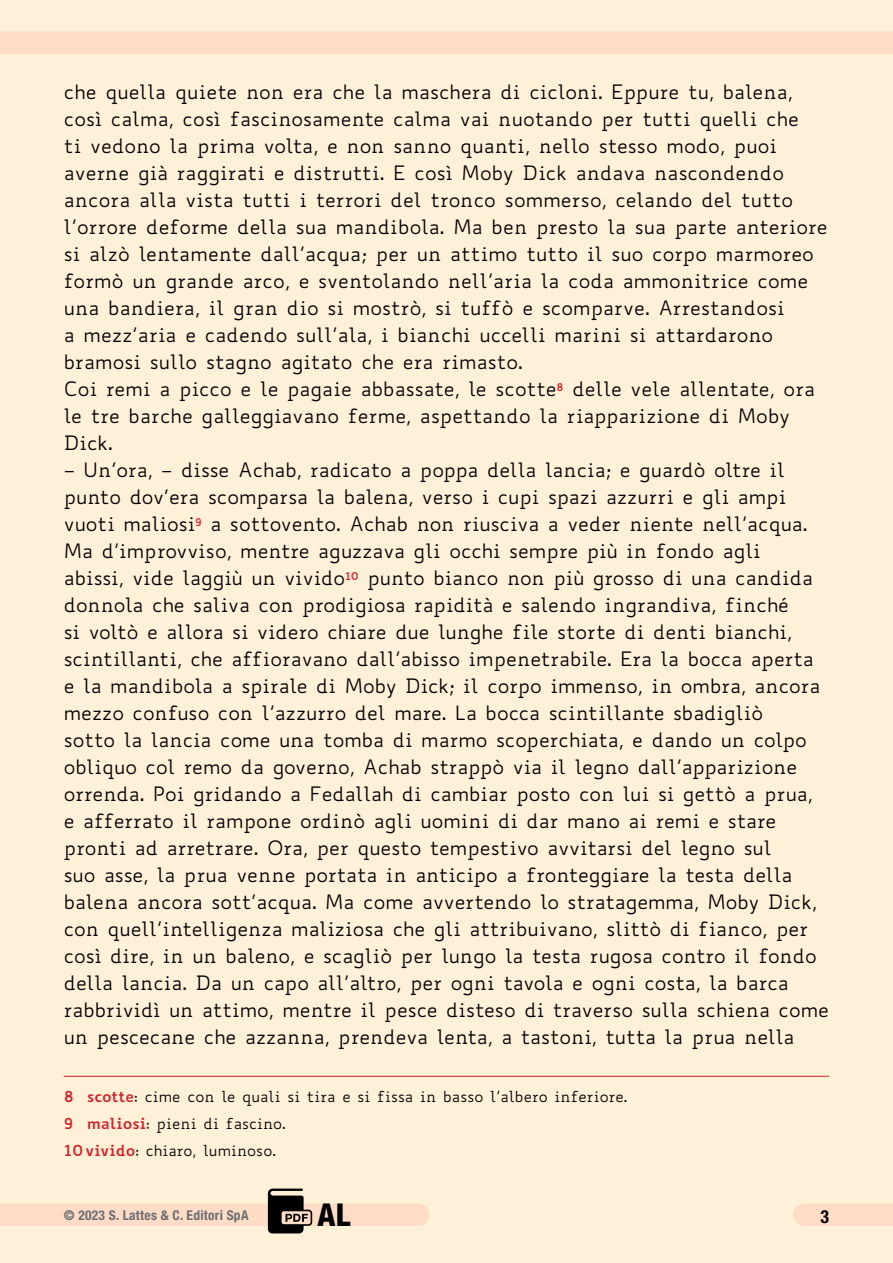
<style>
.page{position:relative;width:893px;height:1263px;background:#fff0d8}
.page>*{position:absolute;margin:0;border:0;box-sizing:border-box;transform-origin:0 0}
.t1{font:800 condensed 31.5px "Helvetica Neue LT Std";color:#000}
.t2{font:19.5px/27px "Biancoenero";letter-spacing:-.005em;color:#000}
.t3{font:700 condensed 18px "Helvetica Neue LT Std";color:#000}
.t4{font:15px/26.7px "Biancoenero";color:#000}
.t5{font:700 condensed 13.5px "Helvetica Neue LT Std";letter-spacing:.02em;color:#6d6e71}
.s1{font-weight:700;color:#d2232a}
</style>
<div class="page">
<div style="left:0;top:1203px;width:418px;height:23px;background:#fedcc6"></div>
<div style="left:0;top:31px;width:893px;height:23px;background:#fedcc6"></div>
<hr style="left:64px;top:1076px;width:765px;height:1px;background:#d2232a">
<div style="left:804px;top:1203px;width:89px;height:23px;background:#fedcc6"></div>
<svg style="left:268px;top:1188px;width:44px;height:45px"></svg>
<p class="t2" style="left:64px;top:78px;width:765px">che quella quiete non era che la maschera di cicloni. Eppure tu, balena, così calma, così fascinosamente calma vai nuotando per tutti quelli che<br>ti vedono la prima volta, e non sanno quanti, nello stesso modo, puoi averne già raggirati e distrutti. E così Moby Dick andava nascondendo ancora alla vista tutti i terrori del tronco sommerso, celando del tutto l’orrore deforme della sua mandibola. Ma ben presto la sua parte anteriore si alzò lentamente dall’acqua; per un attimo tutto il suo corpo marmoreo formò un grande arco, e sventolando nell’aria la coda ammonitrice come una bandiera, il gran dio si mostrò, si tuffò e scomparve. Arrestandosi<br>a mezz’aria e cadendo sull’ala, i bianchi uccelli marini si attardarono bramosi sullo stagno agitato che era rimasto.<br>Coi remi a picco e le pagaie abbassate, le scotte<sup>8</sup> delle vele allentate, ora le tre barche galleggiavano ferme, aspettando la riapparizione di Moby Dick.</p>
<p class="t2" style="left:64px;top:456px;width:767px">– Un’ora, – disse Achab, radicato a poppa della lancia; e guardò oltre il punto dov’era scomparsa la balena, verso i cupi spazi azzurri e gli ampi vuoti maliosi<sup>9</sup> a sottovento. Achab non riusciva a veder niente nell’acqua.<br>Ma d’improvviso, mentre aguzzava gli occhi sempre più in fondo agli<br>abissi, vide laggiù un vivido<sup>10</sup> punto bianco non più grosso di una candida donnola che saliva con prodigiosa rapidità e salendo ingrandiva, finché<br>si voltò e allora si videro chiare due lunghe file storte di denti bianchi, scintillanti, che affioravano dall’abisso impenetrabile. Era la bocca aperta e la mandibola a spirale di Moby Dick; il corpo immenso, in ombra, ancora mezzo confuso con l’azzurro del mare. La bocca scintillante sbadigliò<br>sotto la lancia come una tomba di marmo scoperchiata, e dando un colpo obliquo col remo da governo, Achab strappò via il legno dall’apparizione orrenda. Poi gridando a Fedallah di cambiar posto con lui si gettò a prua,<br>e afferrato il rampone ordinò agli uomini di dar mano ai remi e stare pronti ad arretrare. Ora, per questo tempestivo avvitarsi del legno sul<br>suo asse, la prua venne portata in anticipo a fronteggiare la testa della balena ancora sott’acqua. Ma come avvertendo lo stratagemma, Moby Dick, con quell’intelligenza maliziosa che gli attribuivano, slittò di fianco, per così dire, in un baleno, e scagliò per lungo la testa rugosa contro il fondo della lancia. Da un capo all’altro, per ogni tavola e ogni costa, la barca rabbrividì un attimo, mentre il pesce disteso di traverso sulla schiena come un pescecane che azzanna, prendeva lenta, a tastoni, tutta la prua nella</p>
<p class="t4" style="left:64px;top:1083px;width:565px"><span class="s1">8 scotte</span>: cime con le quali si tira e si fissa in basso l’albero inferiore.<br><span class="s1">9 maliosi</span>: pieni di fascino.<br><span class="s1">10vivido</span>: chiaro, luminoso.</p>
<p class="t5" style="left:64px;top:1206px;width:186px">© 2023 S. Lattes &amp; C. Editori SpA</p>
<h1 class="t1" style="left:318px;top:1195px;width:34px">AL</h1>
<p class="t3" style="left:820px;top:1206px;width:10px">3</p>
</div>
